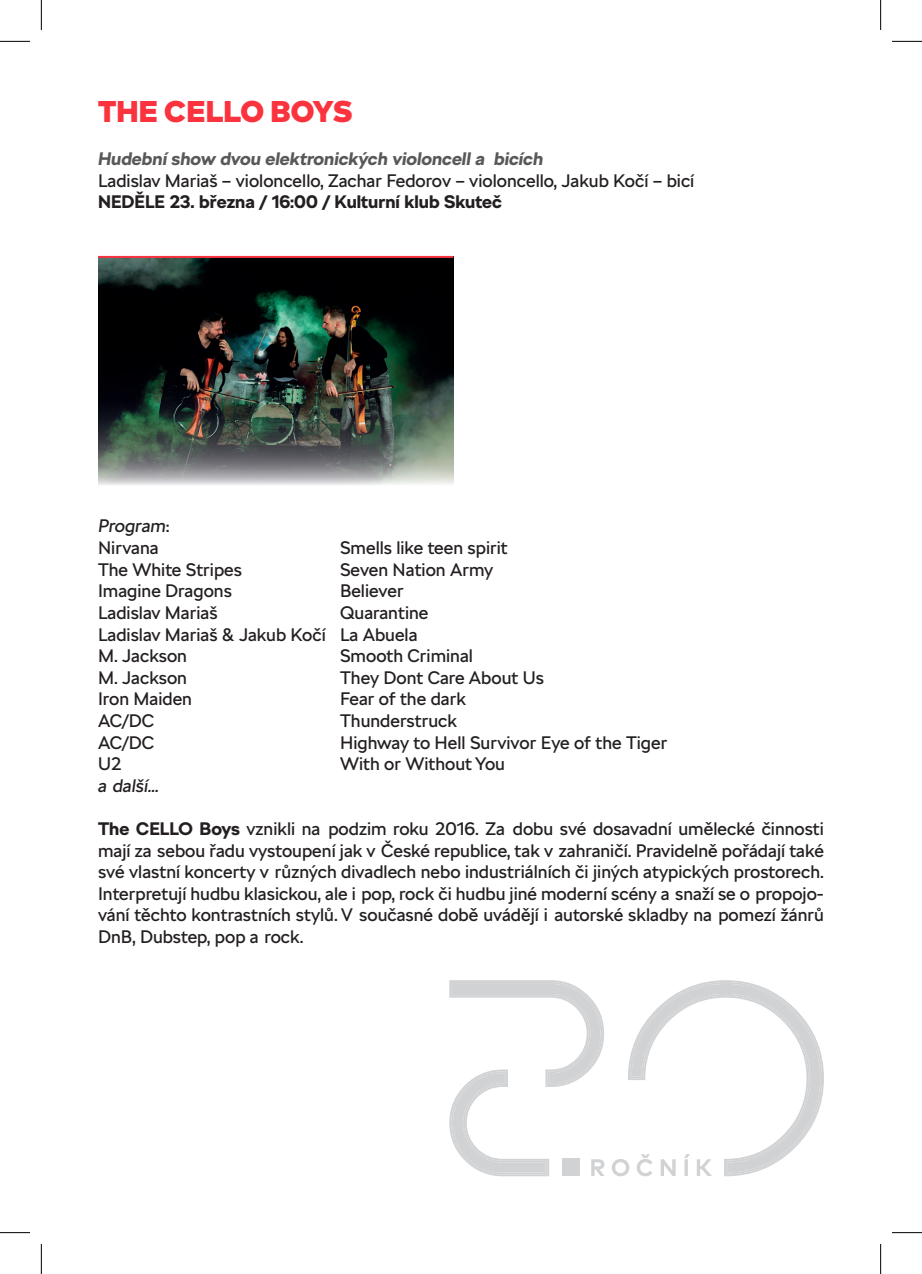
<style>
.page{position:relative;width:922px;height:1274px;background:#fff}
.page>*{position:absolute;margin:0;border:0;box-sizing:border-box;transform-origin:0 0}
.t1{font:900 30px "Mark Pro";letter-spacing:.005em;color:#fb333e}
.t2{font:18px/21.6px "SKODA Next";color:#231f20}
.t3{font:italic 700 18px "SKODA Next";color:#57585a}
.t4{font:700 18px "SKODA Next";color:#231f20}
.t5{font:italic 18px "SKODA Next";color:#231f20}
.s1{font-style:italic}
.s2{font-weight:700}
</style>
<div class="page">
<img style="left:98px;top:258px;width:355px;height:227px">
<hr style="left:98px;top:256px;width:355px;height:2px;background:#fb333e">
<svg style="left:449px;top:980px;width:375px;height:196px"></svg>
<svg style="left:451px;top:981px;width:371px;height:193px"></svg>
<svg style="left:591px;top:1153px;width:121px;height:23px"></svg>
<div style="left:562px;top:1158px;width:17px;height:17px;background:#d1d2d4"></div>
<hr style="left:0;top:41px;width:30px;height:1px;background:#000">
<hr style="left:892px;top:41px;width:30px;height:1px;background:#000">
<hr style="left:0;top:1232px;width:30px;height:1px;background:#000">
<hr style="left:892px;top:1232px;width:30px;height:1px;background:#000">
<hr style="left:41px;top:0;width:1px;height:30px;background:#000">
<hr style="left:41px;top:1243px;width:1px;height:30px;background:#000">
<hr style="left:880px;top:0;width:1px;height:30px;background:#000">
<hr style="left:880px;top:1243px;width:1px;height:30px;background:#000">
<h1 class="t1" style="left:98px;top:88px;width:256px">THE CELLO BOYS</h1>
<p class="t3" style="left:98px;top:148px;width:447px">Hudební show dvou elektronických violoncell a bicích</p>
<p class="t2" style="left:98px;top:169px;width:598px">Ladislav Mariaš – violoncello, Zachar Fedorov – violoncello, Jakub Kočí – bicí</p>
<p class="t4" style="left:98px;top:191px;width:405px">NEDĚLE 23. března / 16:00 / Kulturní klub Skuteč</p>
<p class="t2" style="left:98px;top:515px;width:73px"><span class="s1">Program</span>:<br>Nirvana</p>
<p class="t2" style="left:340px;top:537px;width:169px">Smells like teen spirit</p>
<p class="t2" style="left:98px;top:558px;width:145px">The White Stripes</p>
<p class="t2" style="left:340px;top:558px;width:155px">Seven Nation Army</p>
<p class="t2" style="left:98px;top:580px;width:135px">Imagine Dragons</p>
<p class="t2" style="left:340px;top:580px;width:65px">Believer</p>
<p class="t2" style="left:98px;top:601px;width:121px">Ladislav Mariaš</p>
<p class="t2" style="left:98px;top:601px;width:332px;text-indent:242px">Quarantine<br>Ladislav Mariaš &amp; Jakub Kočí La Abuela<br>M. Jackson</p>
<p class="t2" style="left:340px;top:645px;width:134px">Smooth Criminal</p>
<p class="t2" style="left:98px;top:666px;width:90px">M. Jackson</p>
<p class="t2" style="left:340px;top:666px;width:205px">They Dont Care About Us</p>
<p class="t2" style="left:98px;top:688px;width:95px">Iron Maiden</p>
<p class="t2" style="left:340px;top:688px;width:127px">Fear of the dark</p>
<p class="t2" style="left:98px;top:709px;width:58px">AC/DC</p>
<p class="t2" style="left:340px;top:709px;width:118px">Thunderstruck</p>
<p class="t2" style="left:98px;top:731px;width:58px">AC/DC</p>
<p class="t2" style="left:340px;top:731px;width:329px">Highway to Hell Survivor Eye of the Tiger</p>
<p class="t2" style="left:98px;top:753px;width:25px">U2</p>
<p class="t2" style="left:340px;top:753px;width:166px">With or Without You</p>
<p class="t5" style="left:98px;top:774px;width:63px">a další…</p>
<p class="t2" style="left:98px;top:817px;width:727px;text-align:justify"><span class="s2">The CELLO Boys</span> vznikli na podzim roku 2016. Za dobu své dosavadní umělecké činnosti mají za sebou řadu vystoupení jak v České republice, tak v zahraničí. Pravidelně pořádají také své vlastní koncerty v různých divadlech nebo industriálních či jiných atypických prostorech.<br>Interpretují hudbu klasickou, ale i pop, rock či hudbu jiné moderní scény a snaží se o propojo&shy;vání těchto kontrastních stylů. V současné době uvádějí i autorské skladby na pomezí žánrů DnB, Dubstep, pop a rock.</p>
</div>
